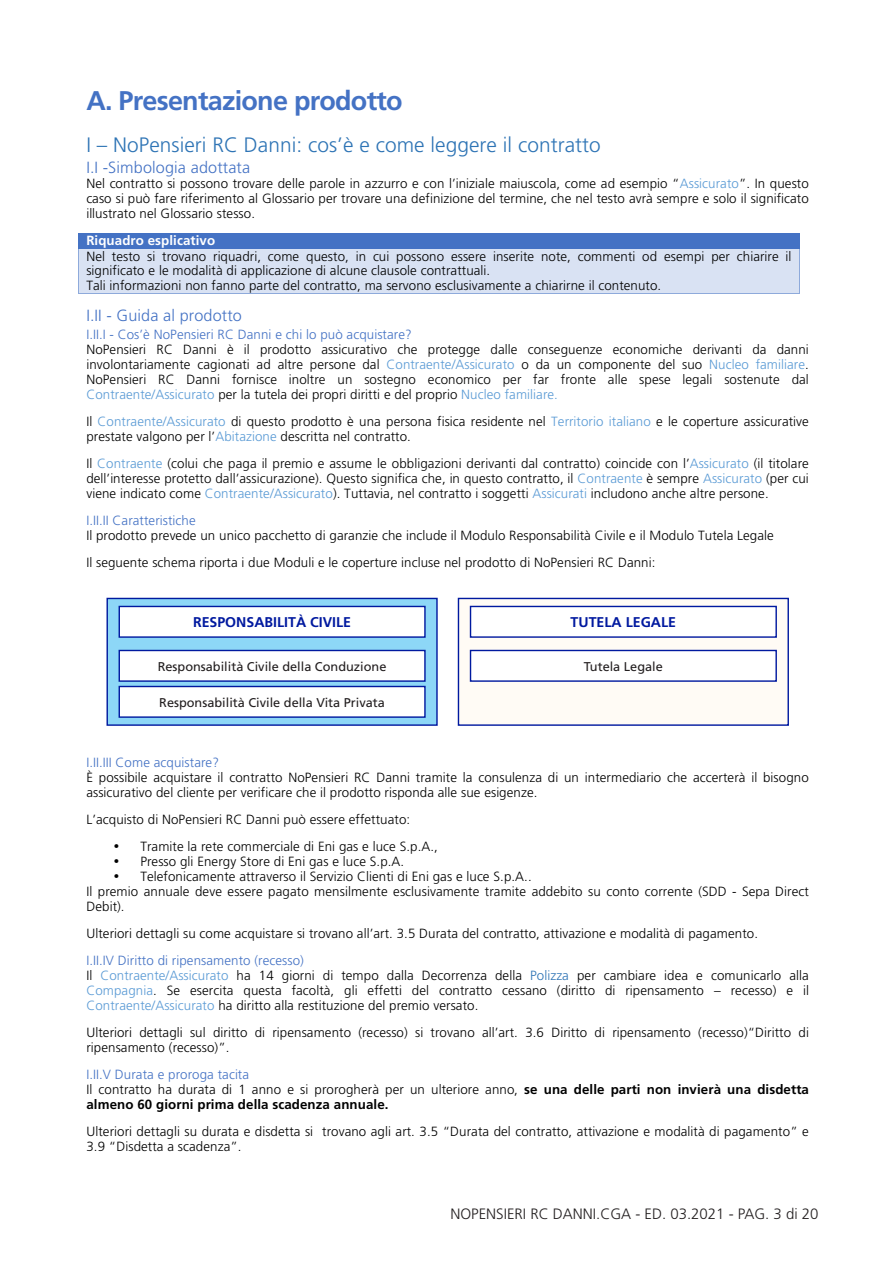
<style>
.page{position:relative;width:893px;height:1263px;background:#fff}
.page>*{position:absolute;margin:0;border:0;box-sizing:border-box;transform-origin:0 0}
.t1{font:700 27px "Frutiger";letter-spacing:-.03em;color:#4472c4}
.t2{font:300 20.85px "Frutiger";letter-spacing:.005em;color:#2e74b5}
.t3{font:300 16.2px "Frutiger";letter-spacing:.01em;color:#4472c4}
.t4{font:300 15px "Frutiger";color:#231f20}
.t5{font:700 14.1px "Frutiger";color:#00199f}
.t6{font:300 13.35px/15.1px "Frutiger";letter-spacing:.005em;color:#000}
.t7{font:700 13.35px/15.1px "Frutiger";letter-spacing:.01em;color:#000}
.t8{font:300 13.35px "Frutiger";letter-spacing:.005em;color:#4472c4}
.t9{font:700 13.35px "Frutiger";letter-spacing:.005em;color:#fff}
.t10{font:12.75px "Frutiger";color:#231f20}
.s1{color:#5b9bd5}
.s2{color:#4472c4}
.s3{color:#2e74b5}
.s4{font-weight:300;color:#4472c4}
.s5{font-weight:300}
</style>
<div class="page">
<div style="left:79px;top:234px;width:721px;height:15px;background:#4472c4"></div>
<hr style="left:78px;top:233px;width:722px;height:1px;background:#4472c4">
<div style="left:79px;top:249px;width:721px;height:44px;background:#d9e2f3"></div>
<svg style="left:78px;top:234px;width:1px;height:15px"></svg>
<hr style="left:78px;top:249px;width:722px;height:1px;background:#4472c4">
<hr style="left:78px;top:249px;width:1px;height:44px;background:#8eaadb">
<hr style="left:78px;top:293px;width:722px;height:1px;background:#8eaadb">
<hr style="left:800px;top:249px;width:1px;height:44px;background:#8eaadb">
<div style="left:107px;top:598px;width:330px;height:127px;background:#8dd7f7"></div>
<div style="left:107px;top:598px;width:331px;height:128px;border:1px solid #00199f"></div>
<div style="left:458px;top:598px;width:330px;height:127px;background:#fffbf5"></div>
<div style="left:458px;top:598px;width:331px;height:128px;border:1px solid #00199f"></div>
<div style="left:119px;top:606px;width:306px;height:31px;background:#fff"></div>
<div style="left:119px;top:606px;width:307px;height:32px;border:1px solid #00199f"></div>
<div style="left:119px;top:650px;width:306px;height:31px;background:#fff"></div>
<div style="left:119px;top:650px;width:307px;height:32px;border:1px solid #00199f"></div>
<div style="left:119px;top:686px;width:306px;height:31px;background:#fff"></div>
<div style="left:119px;top:686px;width:307px;height:32px;border:1px solid #00199f"></div>
<div style="left:470px;top:606px;width:306px;height:31px;background:#fff"></div>
<div style="left:470px;top:606px;width:307px;height:32px;border:1px solid #00199f"></div>
<div style="left:470px;top:650px;width:306px;height:31px;background:#fff"></div>
<div style="left:470px;top:650px;width:307px;height:32px;border:1px solid #00199f"></div>
<h1 class="t1" style="left:86px;top:84px;width:318px">A. Presentazione prodotto</h1>
<h2 class="t2" style="left:86px;top:133px;width:516px">I – NoPensieri RC Danni: cos’è e come leggere il contratto</h2>
<p class="t3" style="left:86px;top:159px;width:165px">I.I -Simbologia adottata</p>
<p class="t6" style="left:86px;top:176px;width:724px;text-align:justify">Nel contratto si possono trovare delle parole in azzurro e con l’iniziale maiuscola, come ad esempio “<span class="s1">Assicurato</span>”. In questo caso si può fare riferimento al Glossario per trovare una definizione del termine, che nel testo avrà sempre e solo il significato illustrato nel Glossario stesso.</p>
<p class="t9" style="left:86px;top:233px;width:130px">Riquadro esplicativo</p>
<p class="t6" style="left:86px;top:249px;width:707px;line-height:14.5px">Nel testo si trovano riquadri, come questo, in cui possono essere inserite note, commenti od esempi per chiarire il significato e le modalità di applicazione di alcune clausole contrattuali.<br>Tali informazioni non fanno parte del contratto, ma servono esclusivamente a chiarirne il contenuto.</p>
<p class="t3" style="left:86px;top:306px;width:157px">I.II - Guida al prodotto</p>
<p class="t8" style="left:86px;top:327px;width:327px">I.II.I - Cos’è NoPensieri RC Danni e chi lo può acquistare?</p>
<p class="t6" style="left:86px;top:342px;width:724px;text-align:justify">NoPensieri RC Danni è il prodotto assicurativo che protegge dalle conseguenze economiche derivanti da danni involontariamente cagionati ad altre persone dal <span class="s1">Contraente/Assicurato</span> o da un componente del suo <span class="s1">Nucleo familiare</span>.<br>NoPensieri RC Danni fornisce inoltre un sostegno economico per far fronte alle spese legali sostenute dal <span class="s1">Contraente/Assicurato</span> per la tutela dei propri diritti e del proprio <span class="s1">Nucleo familiare.</span></p>
<p class="t6" style="left:86px;top:413px;width:724px">Il <span class="s1">Contraente/Assicurato</span> di questo prodotto è una persona fisica residente nel <span class="s1">Territorio italiano</span> e le coperture assicurative prestate valgono per l’<span class="s1">Abitazione</span> descritta nel contratto.</p>
<p class="t6" style="left:86px;top:456px;width:724px;text-align:justify">Il <span class="s1">Contraente</span> (colui che paga il premio e assume le obbligazioni derivanti dal contratto) coincide con l’<span class="s1">Assicurato</span> (il titolare dell’interesse protetto dall’assicurazione). Questo significa che, in questo contratto, il <span class="s1">Contraente</span> è sempre <span class="s1">Assicurato</span> (per cui viene indicato come <span class="s1">Contraente/Assicurato</span>). Tuttavia, nel contratto i soggetti <span class="s1">Assicurati</span> includono anche altre persone.</p>
<p class="t8" style="left:86px;top:512px;width:111px">I.II.II Caratteristiche</p>
<p class="t6" style="left:86px;top:522px;width:689px;line-height:27px">Il prodotto prevede un unico pacchetto di garanzie che include il Modulo Responsabilità Civile e il Modulo Tutela Legale<br>Il seguente schema riporta i due Moduli e le coperture incluse nel prodotto di NoPensieri RC Danni:</p>
<p class="t5" style="left:193px;top:614px;width:160px">RESPONSABILITÀ CIVILE</p>
<p class="t10" style="left:158px;top:659px;width:230px">Responsabilità Civile della Conduzione</p>
<p class="t10" style="left:159px;top:695px;width:227px">Responsabilità Civile della Vita Privata</p>
<p class="t5" style="left:571px;top:614px;width:107px">TUTELA LEGALE</p>
<p class="t10" style="left:584px;top:659px;width:81px">Tutela Legale</p>
<p class="t8" style="left:86px;top:755px;width:134px">I.II.III Come acquistare?</p>
<p class="t6" style="left:86px;top:770px;width:724px">È possibile acquistare il contratto NoPensieri RC Danni tramite la consulenza di un intermediario che accerterà il bisogno assicurativo del cliente per verificare che il prodotto risponda alle sue esigenze.</p>
<p class="t6" style="left:86px;top:812px;width:325px">L’acquisto di NoPensieri RC Danni può essere effettuato:</p>
<p class="t6" style="left:113px;top:839px;width:326px">• Tramite la rete commerciale di Eni gas e luce S.p.A.,</p>
<p class="t6" style="left:113px;top:854px;width:292px">• Presso gli Energy Store di Eni gas e luce S.p.A.</p>
<p class="t6" style="left:86px;top:869px;width:724px;text-indent:27px">• Telefonicamente attraverso il Servizio Clienti di Eni gas e luce S.p.A..<br>Il premio annuale deve essere pagato mensilmente esclusivamente tramite addebito su conto corrente (SDD - Sepa Direct<br>Debit).</p>
<p class="t6" style="left:86px;top:926px;width:673px">Ulteriori dettagli su come acquistare si trovano all’art. 3.5 Durata del contratto, attivazione e modalità di pagamento.</p>
<p class="t6" style="left:86px;top:953px;width:724px"><span class="s2">I.II.IV Diritto di ripensamento (recesso)<br></span>Il <span class="s1">Contraente/Assicurato</span> ha 14 giorni di tempo dalla Decorrenza della <span class="s3">Polizza</span> per cambiare idea e comunicarlo alla <span class="s1">Compagnia</span>. Se esercita questa facoltà, gli effetti del contratto cessano (diritto di ripensamento – recesso) e il <span class="s1">Contraente/Assicurato</span> ha diritto alla restituzione del premio versato.</p>
<p class="t6" style="left:86px;top:1024px;width:724px">Ulteriori dettagli sul diritto di ripensamento (recesso) si trovano all’art. 3.6 Diritto di ripensamento (recesso)“Diritto di ripensamento (recesso)”.</p>
<p class="t7" style="left:86px;top:1067px;width:724px"><span class="s4">I.II.V Durata e proroga tacita<br></span><span class="s5">Il contratto ha durata di 1 anno e si prorogherà per un ulteriore anno,</span> se una delle parti non invierà una disdetta almeno 60 giorni prima della scadenza annuale.</p>
<p class="t6" style="left:86px;top:1123px;width:724px">Ulteriori dettagli su durata e disdetta si trovano agli art. 3.5 “Durata del contratto, attivazione e modalità di pagamento” e<br>3.9 “Disdetta a scadenza”.</p>
<p class="t4" style="left:450px;top:1205px;width:370px">NOPENSIERI RC DANNI.CGA - ED. 03.2021 - PAG. 3 di 20</p>
</div>
